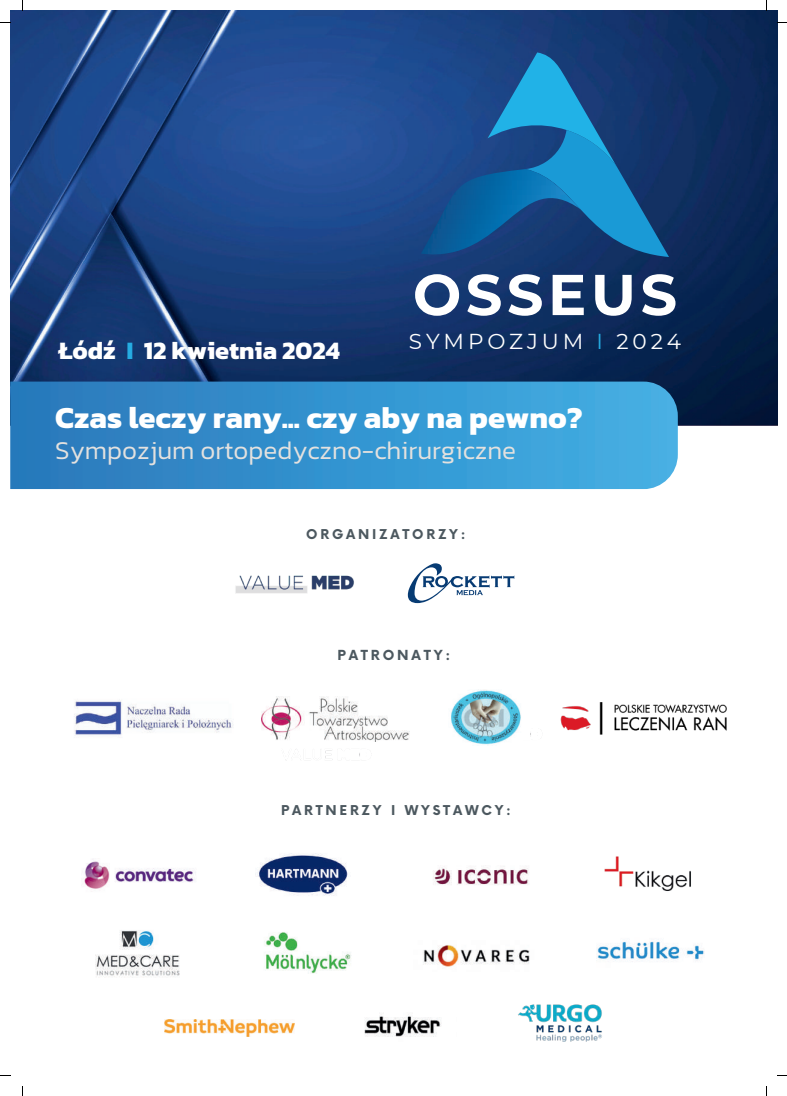
<style>
.page{position:relative;width:787px;height:1096px;background:#fff}
.page>*{position:absolute;margin:0;border:0;box-sizing:border-box;transform-origin:0 0}
.t1{font:700 57.38px "Montserrat";letter-spacing:.075em;color:#fff}
.t2{font:700 31px "Kanit";color:#fff}
.t3{font:300 26px "Kanit";color:#e3e1df}
.t4{font:700 25.38px "Kanit";color:#fff}
.t5{font:21.62px "Montserrat";letter-spacing:.18em;color:#fff}
.t6{font:700 13.5px "Now";letter-spacing:.21em;color:#4c585f}
.t7{font:700 13.25px "Now";letter-spacing:.21em;color:#4c585f}
.s1{color:#26ace2}
</style>
<div class="page">
<img style="left:10px;top:10px;width:767px;height:416px">
<img style="left:10px;top:381px;width:668px;height:108px">
<img style="left:421px;top:165px;width:67px;height:92px">
<svg style="left:488px;top:52px;width:181px;height:205px;background:#175e98"></svg>
<svg style="left:407px;top:563px;width:107px;height:40px"></svg>
<img style="left:285px;top:749px;width:75px;height:12px">
<img style="left:235px;top:575px;width:119px;height:18px">
<img style="left:255px;top:853px;width:93px;height:43px">
<img style="left:596px;top:941px;width:108px;height:21px">
<img style="left:604px;top:856px;width:87px;height:35px">
<img style="left:264px;top:932px;width:87px;height:41px">
<img style="left:165px;top:1019px;width:129px;height:17px">
<img style="left:518px;top:1004px;width:84px;height:38px">
<img style="left:84px;top:859px;width:112px;height:30px">
<img style="left:74px;top:701px;width:159px;height:34px">
<img style="left:561px;top:702px;width:166px;height:32px">
<img style="left:451px;top:689px;width:70px;height:56px">
<img style="left:262px;top:696px;width:147px;height:45px">
<img style="left:96px;top:930px;width:83px;height:47px">
<img style="left:433px;top:867px;width:96px;height:18px">
<img style="left:423px;top:945px;width:107px;height:22px">
<img style="left:364px;top:1014px;width:77px;height:23px">
<p class="t4" style="left:59px;top:331px;width:282px">Łódź <span class="s1">I</span> 12 kwietnia 2024</p>
<h1 class="t1" style="left:413px;top:253px;width:266px">OSSEUS</h1>
<p class="t5" style="left:409px;top:326px;width:274px">SYMPOZJUM <span class="s1">I</span> 2024</p>
<p class="t2" style="left:55px;top:393px;width:529px">Czas leczy rany... czy aby na pewno?</p>
<p class="t3" style="left:55px;top:432px;width:462px">Sympozjum o rtopedyczno-chirurgiczne</p>
<p class="t7" style="left:306px;top:524px;width:161px">ORGANIZATORZY:</p>
<p class="t6" style="left:337px;top:645px;width:114px">PATRONATY:</p>
<p class="t7" style="left:281px;top:800px;width:231px">PARTNERZY I WYSTAWCY:</p>
</div>
